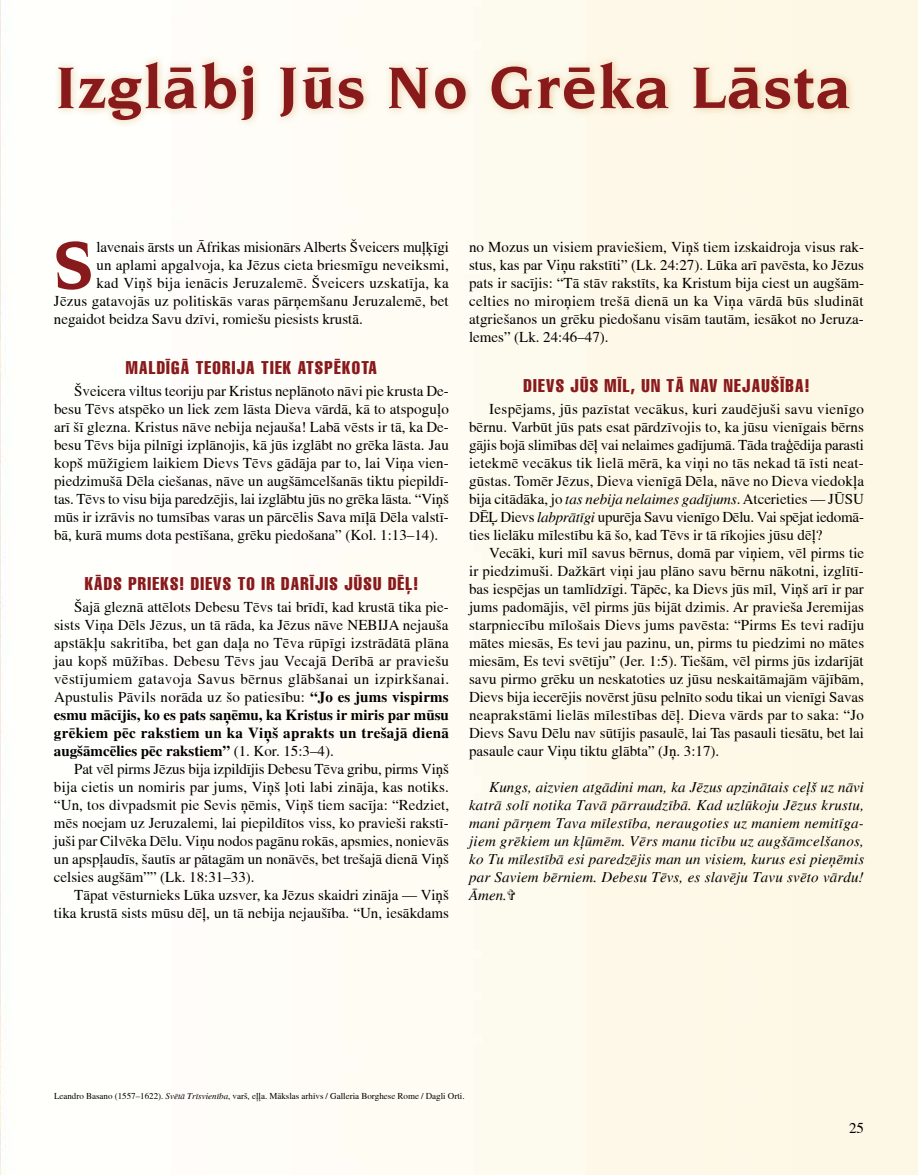
<style>
.page{position:relative;width:918px;height:1175px;background:#fff}
.page>*{position:absolute;margin:0;border:0;box-sizing:border-box;transform-origin:0 0}
.t1{font:700 71.25px "Rim Novarese";color:#891a1c;scale:.9 1}
.t2{font:700 63px "Rim Novarese";letter-spacing:.025em;color:#891a1c}
.t3{font:18px "Rim Helvetica Compr";letter-spacing:.07em;color:#891a1c}
.t4{font:15px/18px "Rim Times";color:#000;text-align:justify}
.t5{font:italic 15px/18px "Rim Times";letter-spacing:.01em;color:#000;text-align:justify}
.t6{font:15px "Rim Times";letter-spacing:.02em;color:#000}
.t7{font:9px "Rim Times";color:#000}
.s1{font-weight:700}
.s2{font-style:italic}
</style>
<div class="page">
<div style="left:0;top:51px;width:255px;height:104px;background:#fffffb"></div>
<div style="left:51px;top:54px;width:867px;height:132px;background:#e4be8a;opacity:.75"></div>
<svg style="left:508px;top:889px;width:7px;height:11px"></svg>
<h2 class="t2" style="left:56px;top:53px;width:797px">Izglâbj Jûs No Grçka Lâsta</h2>
<h1 class="t1" style="left:54px;top:226px;width:45px">S</h1>
<p class="t4" style="left:96px;top:238px;width:354px">lavenais ârsts un Âfrikas misionârs Alberts Ðveicers muïíîgi</p>
<p class="t4" style="left:96px;top:256px;width:354px">un aplami apgalvoja, ka Jçzus cieta briesmîgu neveiksmi,</p>
<p class="t6" style="left:96px;top:275px;width:354px">kad Viòð bija ienâcis Jeruzalemç. Ðveicers uzskatîja, ka</p>
<p class="t4" style="left:54px;top:292px;width:396px">Jçzus gatavojâs uz politiskâs varas pâròemðanu Jeruzalemç, bet</p>
<p class="t4" style="left:54px;top:310px;width:310px">negaidot beidza Savu dzîvi, romieðu piesists krustâ.</p>
<p class="t3" style="left:126px;top:357px;width:253px">MALDÎGÂ TEORIJA TIEK ATSPÇKOTA</p>
<p class="t4" style="left:54px;top:382px;width:396px;text-indent:20px">Ðveicera viltus teoriju par Kristus neplânoto nâvi pie krusta De&shy;besu Tçvs atspçko un liek zem lâsta Dieva vârdâ, kâ to atspoguïo arî ðî glezna. Kristus nâve nebija nejauða! Labâ vçsts ir tâ, ka De&shy;besu Tçvs bija pilnîgi izplânojis, kâ jûs izglâbt no grçka lâsta. Jau kopð mûþîgiem laikiem Dievs Tçvs gâdâja par to, lai Viòa vien&shy;piedzimuðâ Dçla cieðanas, nâve un augðâmcelðanâs tiktu piepildî&shy;tas. Tçvs to visu bija paredzçjis, lai izglâbtu jûs no grçka lâsta. “Viòð mûs ir izrâvis no tumsîbas varas un pârcçlis Sava mîïâ Dçla valstî&shy;bâ, kurâ mums dota pestîðana, grçku piedoðana” (Kol. 1:13–14).</p>
<p class="t3" style="left:85px;top:573px;width:335px">KÂDS PRIEKS! DIEVS TO IR DARÎJIS JÛSU DÇÏ!</p>
<p class="t4" style="left:54px;top:598px;width:397px;text-indent:20px">Ðajâ gleznâ attçlots Debesu Tçvs tai brîdî, kad krustâ tika pie&shy;sists Viòa Dçls Jçzus, un tâ râda, ka Jçzus nâve NEBIJA nejauða apstâkïu sakritîba, bet gan daïa no Tçva rûpîgi izstrâdâtâ plâna jau kopð mûþîbas. Debesu Tçvs jau Vecajâ Derîbâ ar pravieðu vçstîjumiem gatavoja Savus bçrnus glâbðanai un izpirkðanai.<br>Apustulis Pâvils norâda uz ðo patiesîbu: <span class="s1">“Jo es jums vispirms esmu mâcîjis, ko es pats saòçmu, ka Kristus ir miris par mûsu grçkiem pçc rakstiem un ka Viòð aprakts un treðajâ dienâ augðâmcçlies pçc rakstiem”</span> (1. Kor. 15:3–4).</p>
<p class="t4" style="left:54px;top:760px;width:397px;text-indent:20px">Pat vçl pirms Jçzus bija izpildîjis Debesu Tçva gribu, pirms Viòð bija cietis un nomiris par jums, Viòð ïoti labi zinâja, kas notiks. “Un, tos divpadsmit pie Sevis òçmis, Viòð tiem sacîja: “Redziet, mçs noejam uz Jeruzalemi, lai piepildîtos viss, ko pravieði rakstî&shy;juði par Cilvçka Dçlu. Viòu nodos pagânu rokâs, apsmies, nonievâs un apspïaudîs, ðautîs ar pâtagâm un nonâvçs, bet treðajâ dienâ Viòð celsies augðâm”” (Lk. 18:31–33).</p>
<p class="t4" style="left:54px;top:886px;width:396px;text-align:right">Tâpat vçsturnieks Lûka uzsver, ka Jçzus skaidri zinâja — Viòð tika krustâ sists mûsu dçï, un tâ nebija nejauðîba. “Un, iesâkdams</p>
<p class="t4" style="left:469px;top:238px;width:397px">no Mozus un visiem pravieðiem, Viòð tiem izskaidroja visus rak&shy;stus, kas par Viòu rakstîti” (Lk. 24:27). Lûka arî pavçsta, ko Jçzus pats ir sacîjis: “Tâ stâv rakstîts, ka Kristum bija ciest un augðâm&shy;celties no miroòiem treðâ dienâ un ka Viòa vârdâ bûs sludinât atgrieðanos un grçku piedoðanu visâm tautâm, iesâkot no Jeruza&shy;lemes” (Lk. 24:46–47).</p>
<p class="t3" style="left:524px;top:375px;width:287px">DIEVS JÛS MÎL, UN TÂ NAV NEJAUÐÎBA!</p>
<p class="t4" style="left:469px;top:400px;width:396px;text-indent:20px">Iespçjams, jûs pazîstat vecâkus, kuri zaudçjuði savu vienîgo bçrnu. Varbût jûs pats esat pârdzîvojis to, ka jûsu vienîgais bçrns gâjis bojâ slimîbas dçï vai nelaimes gadîjumâ. Tâda traìçdija parasti ietekmç vecâkus tik lielâ mçrâ, ka viòi no tâs nekad tâ îsti neat&shy;gûstas. Tomçr Jçzus, Dieva vienîgâ Dçla, nâve no Dieva viedokïa bija citâdâka, jo <span class="s2">tas nebija nelaimes gadîjums</span>. Atcerieties — JÛSU DÇÏ Dievs <span class="s2">labprâtîgi</span> upurçja Savu vienîgo Dçlu. Vai spçjat iedomâ&shy;ties lielâku mîlestîbu kâ ðo, kad Tçvs ir tâ rîkojies jûsu dçï?</p>
<p class="t4" style="left:469px;top:544px;width:397px;text-indent:20px">Vecâki, kuri mîl savus bçrnus, domâ par viòiem, vçl pirms tie ir piedzimuði. Daþkârt viòi jau plâno savu bçrnu nâkotni, izglîtî&shy;bas iespçjas un tamlîdzîgi. Tâpçc, ka Dievs jûs mîl, Viòð arî ir par jums padomâjis, vçl pirms jûs bijât dzimis. Ar pravieða Jeremijas starpniecîbu mîloðais Dievs jums pavçsta: “Pirms Es tevi radîju mâtes miesâs, Es tevi jau pazinu, un, pirms tu piedzimi no mâtes miesâm, Es tevi svçtîju” (Jer. 1:5). Tieðâm, vçl pirms jûs izdarîjât savu pirmo grçku un neskatoties uz jûsu neskaitâmajâm vâjîbâm, Dievs bija iecerçjis novçrst jûsu pelnîto sodu tikai un vienîgi Savas neaprakstâmi lielâs mîlestîbas dçï. Dieva vârds par to saka: “Jo Dievs Savu Dçlu nav sûtîjis pasaulç, lai Tas pasauli tiesâtu, bet lai pasaule caur Viòu tiktu glâbta” (Jò. 3:17).</p>
<p class="t5" style="left:469px;top:778px;width:397px;text-indent:20px">Kungs, aizvien atgâdini man, ka Jçzus apzinâtais ceïð uz nâvi katrâ solî notika Tavâ pârraudzîbâ. Kad uzlûkoju Jçzus krustu, mani pâròem Tava mîlestîba, neraugoties uz maniem nemitîga&shy;jiem grçkiem un kïûmçm. Vçrs manu ticîbu uz augðâmcelðanos, ko Tu mîlestîbâ esi paredzçjis man un visiem, kurus esi pieòçmis par Saviem bçrniem. Debesu Tçvs, es slavçju Tavu svçto vârdu!<br>Âmen.</p>
<p class="t7" style="left:54px;top:1091px;width:412px">Leandro Basano (1557–1622). <span class="s2">Svçtâ Trîsvienîba</span>, varð, eïïa. Mâkslas arhîvs / Galleria Borghese Rome / Dagli Orti.</p>
<p class="t4" style="left:849px;top:1119px;width:16px">25</p>
</div>
